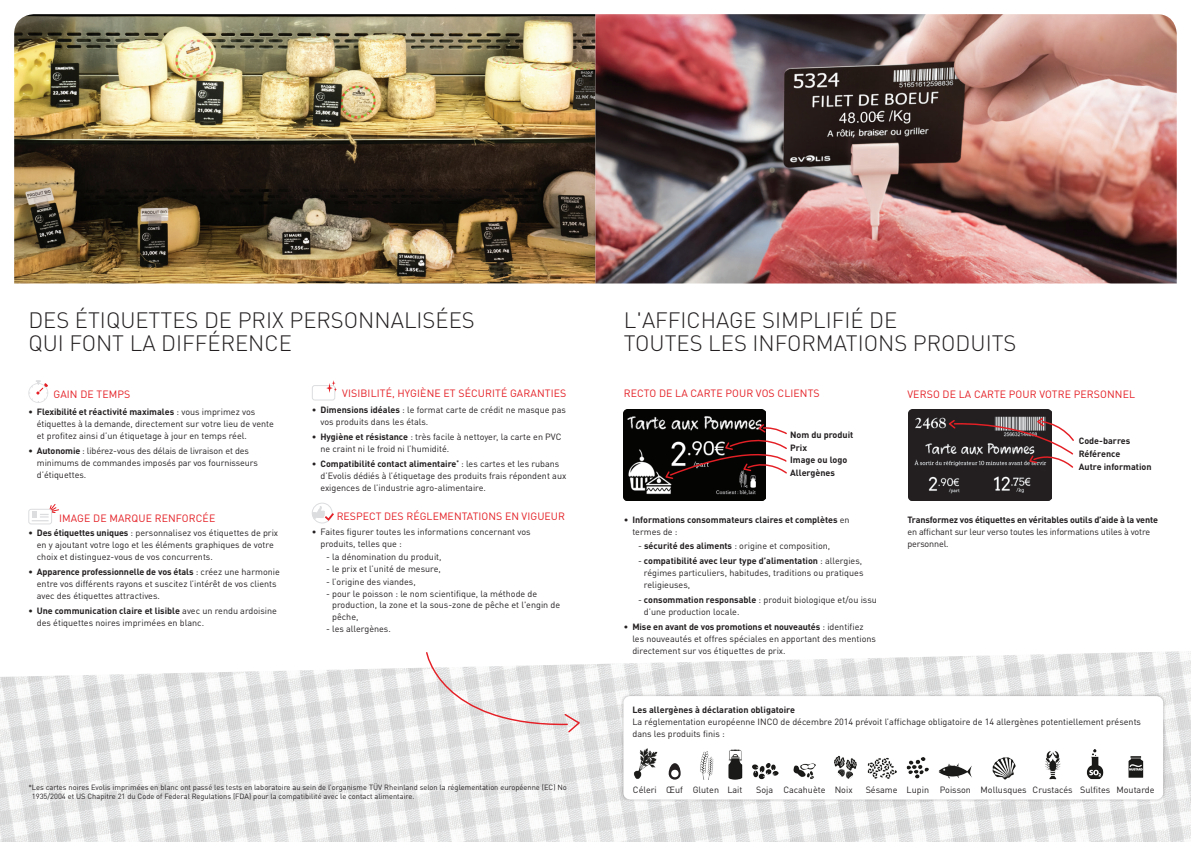
<style>
.page{position:relative;width:1191px;height:842px;background:#fff}
.page>*{position:absolute;margin:0;border:0;box-sizing:border-box;transform-origin:0 0}
.t1{font:300 22px/23px "DIN";color:#231f20}
.t2{font:10.5px "DINOT";letter-spacing:.01em;color:#e41f25}
.t3{font:9px/12px "DINOT";color:#231f20}
.t4{font:700 9px/12.8px "DINOT";color:#231f20}
.t5{font:7.5px/9px "DINOT";color:#231f20}
.s1{font-weight:700}
.s2{font-weight:400}
</style>
<div class="page">
<img style="left:0;top:651px;width:1191px;height:191px">
<img style="left:14px;top:14px;width:1162px;height:269px">
<svg style="left:28px;top:380px;width:20px;height:23px"></svg>
<svg style="left:29px;top:509px;width:23px;height:15px"></svg>
<div style="left:28px;top:509px;width:24px;height:15px;border:1px solid #dcdddf;border-radius:2px"></div>
<svg style="left:32px;top:504px;width:27px;height:17px"></svg>
<div style="left:312px;top:385px;width:23px;height:15px;border:1px solid #dcdddf;border-radius:2px"></div>
<svg style="left:326px;top:380px;width:11px;height:13px"></svg>
<div style="left:312px;top:503px;width:20px;height:20px;border:1px solid #dcdddf;border-radius:50%"></div>
<svg style="left:312px;top:506px;width:22px;height:15px"></svg>
<img style="left:623px;top:410px;width:142px;height:90px">
<svg style="left:664px;top:423px;width:123px;height:59px"></svg>
<img style="left:909px;top:409px;width:142px;height:91px">
<svg style="left:948px;top:416px;width:126px;height:53px"></svg>
<div style="left:620px;top:693px;width:546px;height:110px;background:#231f20;opacity:.3"></div>
<div style="left:623px;top:696px;width:540px;height:103px;background:#fff;border-radius:7px"></div>
<img style="left:633px;top:748px;width:25px;height:31px">
<img style="left:700px;top:751px;width:14px;height:29px">
<img style="left:728px;top:749px;width:15px;height:31px">
<img style="left:752px;top:763px;width:26px;height:17px">
<img style="left:1086px;top:749px;width:18px;height:30px">
<img style="left:834px;top:756px;width:23px;height:23px">
<img style="left:992px;top:757px;width:23px;height:23px">
<img style="left:867px;top:757px;width:29px;height:22px">
<img style="left:906px;top:757px;width:23px;height:22px">
<img style="left:938px;top:763px;width:34px;height:16px">
<img style="left:793px;top:763px;width:22px;height:16px">
<img style="left:1128px;top:756px;width:15px;height:22px">
<img style="left:1045px;top:751px;width:15px;height:29px">
<svg style="left:668px;top:763px;width:12px;height:17px"></svg>
<svg style="left:425px;top:651px;width:155px;height:83px"></svg>
<h1 class="t1" style="left:28px;top:308px;width:448px">DES ÉTIQUETTES DE PRIX PERSONNALISÉES<br>QUI FONT LA DIFFÉRENCE</h1>
<h1 class="t1" style="left:624px;top:308px;width:394px">L'AFFICHAGE SIMPLIFIÉ DE<br>TOUTES LES INFORMATIONS PRODUITS</h1>
<p class="t2" style="left:54px;top:388px;width:78px">GAIN DE TEMPS</p>
<p class="t3" style="left:37px;top:405px;width:239px;text-indent:-9px"><span class="s1">• Flexibilité et réactivité maximales</span> : vous imprimez vos étiquettes à la demande, directement sur votre lieu de vente et profitez ainsi d’un étiquetage à jour en temps réel.</p>
<p class="t3" style="left:37px;top:444px;width:223px;text-indent:-9px"><span class="s1">• Autonomie</span> : libérez-vous des délais de livraison et des minimums de commandes imposés par vos fournisseurs d’étiquettes.</p>
<p class="t2" style="left:59px;top:511px;width:158px">IMAGE DE MARQUE RENFORCÉE</p>
<p class="t3" style="left:37px;top:527px;width:243px;text-indent:-9px"><span class="s1">• Des étiquettes uniques</span> : personnalisez vos étiquettes de prix en y ajoutant votre logo et les éléments graphiques de votre choix et distinguez-vous de vos concurrents.</p>
<p class="t3" style="left:37px;top:566px;width:244px;text-indent:-9px"><span class="s1">• Apparence professionnelle de vos étals</span> : créez une harmonie entre vos différents rayons et suscitez l’intérêt de vos clients avec des étiquettes attractives.</p>
<p class="t3" style="left:37px;top:605px;width:242px;text-indent:-9px"><span class="s1">• Une communication claire et lisible</span> avec un rendu ardoisine des étiquettes noires imprimées en blanc.</p>
<p class="t2" style="left:342px;top:387px;width:225px">VISIBILITÉ, HYGIÈNE ET SÉCURITÉ GARANTIES</p>
<p class="t3" style="left:320px;top:404px;width:247px;text-indent:-9px">• <span class="s1">Dimensions idéales</span> : le format carte de crédit ne masque pas vos produits dans les étals.</p>
<p class="t3" style="left:320px;top:431px;width:243px;text-indent:-9px">• <span class="s1">Hygiène et résistance</span> : très facile à nettoyer, la carte en PVC ne craint ni le froid ni l’humidité.</p>
<p class="t3" style="left:320px;top:457px;width:247px;text-indent:-9px">• <span class="s1">Compatibilité contact alimentaire</span><sup>*</sup> : les cartes et les rubans d’Evolis dédiés à l’étiquetage des produits frais répondent aux exigences de l’industrie agro-alimentaire.</p>
<p class="t2" style="left:337px;top:510px;width:230px">RESPECT DES RÉGLEMENTATIONS EN VIGUEUR</p>
<p class="t3" style="left:320px;top:526px;width:212px;text-indent:-9px">• Faites figurer toutes les informations concernant vos produits, telles que :</p>
<p class="t3" style="left:326px;top:550px;width:117px">- la dénomination du produit,</p>
<p class="t3" style="left:326px;top:563px;width:116px">- le prix et l’unité de mesure,</p>
<p class="t3" style="left:326px;top:575px;width:91px">- l’origine des viandes,</p>
<p class="t3" style="left:332px;top:588px;width:230px;line-height:11px;text-indent:-6px">- pour le poisson : le nom scientifique, la méthode de production, la zone et la sous-zone de pêche et l'engin de</p>
<p class="t3" style="left:332px;top:611px;width:28px">pêche,</p>
<p class="t3" style="left:326px;top:623px;width:66px">- les allergènes.</p>
<p class="t2" style="left:624px;top:387px;width:197px">RECTO DE LA CARTE POUR VOS CLIENTS</p>
<p class="t2" style="left:907px;top:387px;width:229px">VERSO DE LA CARTE POUR VOTRE PERSONNEL</p>
<p class="t4" style="left:790px;top:428px;width:65px">Nom du produit<br>Prix<br>Image ou logo<br>Allergènes</p>
<p class="t4" style="left:1078px;top:434px;width:74px">Code-barres<br>Référence<br>Autre information</p>
<p class="t4" style="left:632px;top:513px;width:219px;line-height:12px;text-indent:-9px"><span class="s2">•</span> Informations consommateurs claires et complètes <span class="s2">en termes de :</span></p>
<p class="t3" style="left:638px;top:540px;width:194px">- <span class="s1">sécurité des aliments</span> : origine et composition,</p>
<p class="t3" style="left:644px;top:555px;width:221px;text-indent:-6px">- <span class="s1">compatibilité avec leur type d’alimentation</span> : allergies, régimes particuliers, habitudes, traditions ou pratiques religieuses,</p>
<p class="t3" style="left:644px;top:594px;width:234px;text-indent:-6px">- <span class="s1">consommation responsable</span> : produit biologique et/ou issu d’une production locale.</p>
<p class="t3" style="left:632px;top:620px;width:245px;text-indent:-9px"><span class="s1">• Mise en avant de vos promotions et nouveautés</span> : identifiez les nouveautés et offres spéciales en apportant des mentions directement sur vos étiquettes de prix.</p>
<p class="t4" style="left:907px;top:513px;width:252px">Transformez vos étiquettes en véritables outils d’aide à la vente</p>
<p class="t3" style="left:907px;top:525px;width:244px">en affichant sur leur verso toutes les informations utiles à votre personnel.</p>
<p class="t5" style="left:32px;top:782px;width:536px;text-indent:-4px">*Les cartes noires Evolis imprimées en blanc ont passé les tests en laboratoire au sein de l’organisme TÜV Rheinland selon la réglementation européenne (EC) No<br>1935/2004 et US Chapitre 21 du Code of Federal Regulations (FDA) pour la compatibilité avec le contact alimentaire.</p>
<p class="t4" style="left:632px;top:703px;width:164px">Les allergènes à déclaration obligatoire</p>
<p class="t3" style="left:632px;top:716px;width:510px">La réglementation européenne INCO de décembre 2014 prévoit l’affichage obligatoire de 14 allergènes potentiellement présents dans les produits finis :</p>
<p class="t3" style="left:633px;top:783px;width:111px">Céleri Œuf Gluten Lait</p>
<p class="t3" style="left:756px;top:783px;width:98px">Soja Cacahuète Noix</p>
<p class="t3" style="left:865px;top:783px;width:290px">Sésame Lupin Poisson Mollusques Crustacés Sulfites Moutarde</p>
</div>
